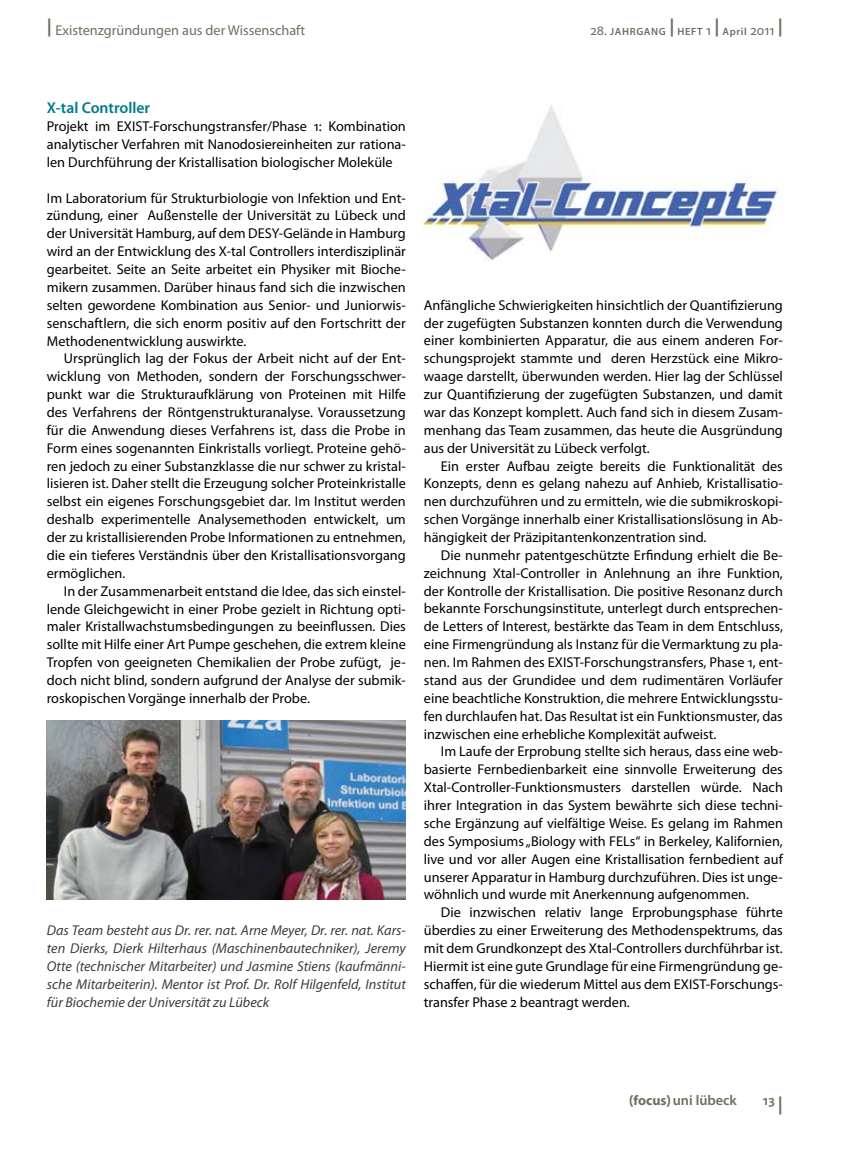
<style>
.page{position:relative;width:851px;height:1149px;background:#fff}
.page>*{position:absolute;margin:0;border:0;box-sizing:border-box;transform-origin:0 0}
.t1{font:600 15.75px "Myriad Pro";color:#007a8c}
.t2{font:14.25px/17.9px "Myriad Pro";color:#000;text-align:justify}
.t3{font:italic 14.25px/17.9px "Myriad Pro";color:#3d3d3c;text-align:justify}
.t4{font:14.25px "Myriad Pro";color:#6f6e61}
.t5{font:600 14.25px "Myriad Pro";color:#6f6e61}
.t6{font:600 10.35px "Myriad Pro";letter-spacing:.06em;color:#6f6e61}
.s1{font-weight:400;font-size:14.25px}
.s2{font-family:"Avenir LT Std";font-weight:900;font-size:13.95px}
.s3{font-weight:700;font-size:13.95px}
.s4{font-weight:700;font-size:18px}
</style>
<div class="page">
<img style="left:424px;top:105px;width:358px;height:155px">
<img style="left:47px;top:720px;width:359px;height:179px">
<p class="t4" style="left:47px;top:22px;width:260px"><sup>|</sup> Existenzgründungen aus der Wissenschaft</p>
<p class="t6" style="left:590px;top:25px;width:194px"><span class="s1">28.</span> JAHRGANG <sup>|</sup> HEFT <span class="s1">1</span> <sup>|</sup> April <span class="s1">2011</span> <sup>|</sup></p>
<p class="t1" style="left:47px;top:98px;width:105px">X-tal Controller</p>
<p class="t2" style="left:47px;top:117px;width:360px">Projekt im EXIST-Forschungstransfer/Phase 1: Kombination analytischer Verfahren mit Nanodosiereinheiten zur rationa&shy;len Durchführung der Kristallisation biologischer Moleküle</p>
<p class="t2" style="left:47px;top:188px;width:360px">Im Laboratorium für Strukturbiologie von Infektion und Ent&shy;zündung, einer Außenstelle der Universität zu Lübeck und der Universität Hamburg, auf dem DESY-Gelände in Hamburg wird an der Entwicklung des X-tal Controllers interdisziplinär gearbeitet. Seite an Seite arbeitet ein Physiker mit Bioche&shy;mikern zusammen. Darüber hinaus fand sich die inzwischen selten gewordene Kombination aus Senior- und Juniorwis&shy;senschaftlern, die sich enorm positiv auf den Fortschritt der Methodenentwicklung auswirkte.</p>
<p class="t2" style="left:47px;top:349px;width:360px;text-indent:17px">Ursprünglich lag der Fokus der Arbeit nicht auf der Ent&shy;wicklung von Methoden, sondern der Forschungsschwer&shy;punkt war die Strukturaufklärung von Proteinen mit Hilfe des Verfahrens der Röntgenstrukturanalyse. Voraussetzung für die Anwendung dieses Verfahrens ist, dass die Probe in Form eines sogenannten Einkristalls vorliegt. Proteine gehö&shy;ren jedoch zu einer Substanzklasse die nur schwer zu kristal&shy;lisieren ist. Daher stellt die Erzeugung solcher Proteinkristalle selbst ein eigenes Forschungsgebiet dar. Im Institut werden deshalb experimentelle Analysemethoden entwickelt, um der zu kristallisierenden Probe Informationen zu entnehmen, die ein tieferes Verständnis über den Kristallisationsvorgang ermöglichen.</p>
<p class="t2" style="left:47px;top:581px;width:360px;text-indent:17px">In der Zusammenarbeit entstand die Idee, das sich einstel&shy;lende Gleichgewicht in einer Probe gezielt in Richtung opti&shy;maler Kristallwachstumsbedingungen zu beeinflussen. Dies sollte mit Hilfe einer Art Pumpe geschehen, die extrem kleine Tropfen von geeigneten Chemikalien der Probe zufügt, je&shy;doch nicht blind, sondern aufgrund der Analyse der submik&shy;roskopischen Vorgänge innerhalb der Probe.</p>
<p class="t3" style="left:47px;top:921px;width:360px">Das Team besteht aus Dr. rer. nat. Arne Meyer, Dr. rer. nat. Kars&shy;ten Dierks, Dierk Hilterhaus (Maschinenbautechniker), Jeremy Otte (technischer Mitarbeiter) und Jasmine Stiens (kaufmänni&shy;sche Mitarbeiterin). Mentor ist Prof. Dr. Rolf Hilgenfeld, Institut für Biochemie der Universität zu Lübeck</p>
<p class="t2" style="left:424px;top:296px;width:360px">Anfängliche Schwierigkeiten hinsichtlich der Quantifizierung der zugefügten Substanzen konnten durch die Verwendung einer kombinierten Apparatur, die aus einem anderen For&shy;schungsprojekt stammte und deren Herzstück eine Mikro&shy;waage darstellt, überwunden werden. Hier lag der Schlüssel zur Quantifizierung der zugefügten Substanzen, und damit war das Konzept komplett. Auch fand sich in diesem Zusam&shy;menhang das Team zusammen, das heute die Ausgründung aus der Universität zu Lübeck verfolgt.</p>
<p class="t2" style="left:424px;top:456px;width:360px;text-indent:17px">Ein erster Aufbau zeigte bereits die Funktionalität des Konzepts, denn es gelang nahezu auf Anhieb, Kristallisatio&shy;nen durchzuführen und zu ermitteln, wie die submikroskopi&shy;schen Vorgänge innerhalb einer Kristallisationslösung in Ab&shy;hängigkeit der Präzipitantenkonzentration sind.</p>
<p class="t2" style="left:424px;top:545px;width:360px;text-indent:17px">Die nunmehr patentgeschützte Erfindung erhielt die Be&shy;zeichnung Xtal-Controller in Anlehnung an ihre Funktion, der Kontrolle der Kristallisation. Die positive Resonanz durch bekannte Forschungsinstitute, unterlegt durch entsprechen&shy;de Letters of Interest, bestärkte das Team in dem Entschluss, eine Firmengründung als Instanz für die Vermarktung zu pla&shy;nen. Im Rahmen des EXIST-Forschungstransfers, Phase 1, ent&shy;stand aus der Grundidee und dem rudimentären Vorläufer eine beachtliche Konstruktion, die mehrere Entwicklungsstu&shy;fen durchlaufen hat. Das Resultat ist ein Funktionsmuster, das inzwischen eine erhebliche Komplexität aufweist.</p>
<p class="t2" style="left:424px;top:742px;width:360px;text-indent:17px">Im Laufe der Erprobung stellte sich heraus, dass eine web&shy;basierte Fernbedienbarkeit eine sinnvolle Erweiterung des Xtal-Controller-Funktionsmusters darstellen würde. Nach ihrer Integration in das System bewährte sich diese techni&shy;sche Ergänzung auf vielfältige Weise. Es gelang im Rahmen des Symposiums „Biology with FELs“ in Berkeley, Kalifornien, live und vor aller Augen eine Kristallisation fernbedient auf unserer Apparatur in Hamburg durchzuführen. Dies ist unge&shy;wöhnlich und wurde mit Anerkennung aufgenommen.</p>
<p class="t2" style="left:424px;top:903px;width:360px;text-indent:17px">Die inzwischen relativ lange Erprobungsphase führte überdies zu einer Erweiterung des Methodenspektrums, das mit dem Grundkonzept des Xtal-Controllers durchführbar ist.<br>Hiermit ist eine gute Grundlage für eine Firmengründung ge&shy;schaffen, für die wiederum Mittel aus dem EXIST-Forschungs&shy;transfer Phase 2 beantragt werden.</p>
<p class="t5" style="left:629px;top:1090px;width:109px"><span class="s2">(</span><span class="s3">focus</span><span class="s2">)</span> uni lübeck</p>
<p class="t5" style="left:762px;top:1090px;width:22px">13 <span class="s4">|</span></p>
</div>
